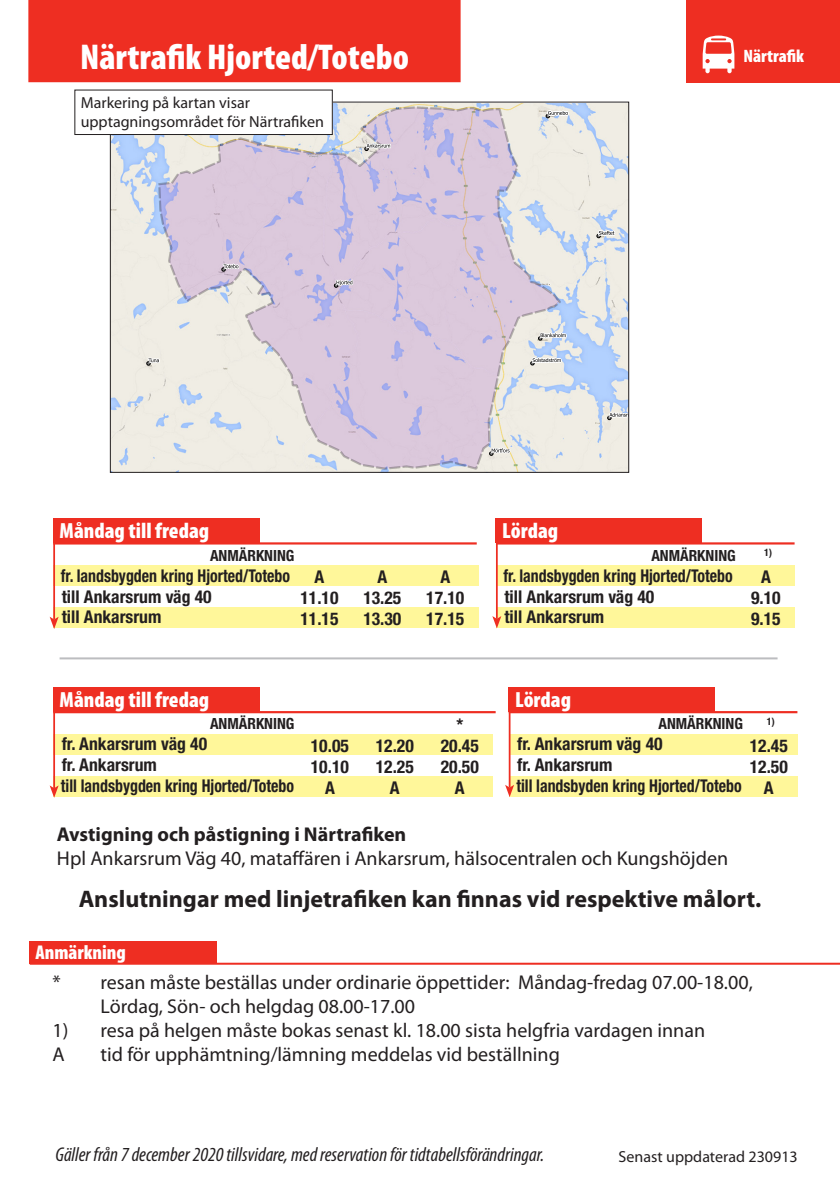
<style>
.page{position:relative;width:840px;height:1191px;background:#fff}
.page>*{position:absolute;margin:0;border:0;box-sizing:border-box;transform-origin:0 0}
.Linjenummer{font:900 condensed 36px "Myriad Pro";color:#fff}
.t1{font:700 24px "Myriad Pro";color:#231f20}
.t2{font:900 condensed 22px "Myriad Pro";color:#fff}
.t3{font:20px/24px "Myriad Pro";color:#231f20}
.t4{font:italic condensed 20px "Myriad Pro";color:#231f20}
.t5{font:700 20px "Myriad Pro";color:#231f20}
.t6{font:900 condensed 20px "Myriad Pro";color:#fff}
.t7{font:900 condensed 18px "Myriad Pro";color:#fff}
.Hållplatsnamn{font:700 condensed 17.6px "Helvetica Neue LT Std";color:#231f20;scale:.9 1}
.Hållplatsnamn-2{font:700 condensed 17.6px "Helvetica Neue LT Std";color:#231f20}
.Anmärkning{font:700 condensed 17.6px "Helvetica Neue LT Std";color:#231f20}
.Hallplatsnamn{font:16px "Myriad Pro";color:#231f20}
.t8{font:700 condensed 15.4px "Helvetica Neue LT Std";color:#231f20}
.Anmärkning-2{font:700 condensed 10.2px "Helvetica Neue LT Std";color:#231f20}
</style>
<div class="page">
<hr style="left:60px;top:657px;width:717px;height:2px;background:#bcbdc0">
<img style="left:112px;top:104px;width:514px;height:366px">
<svg style="left:158px;top:106px;width:402px;height:364px;background:#dcd1de"></svg>
<svg style="left:538px;top:331px;width:29px;height:9px"></svg>
<svg style="left:147px;top:357px;width:14px;height:8px"></svg>
<svg style="left:222px;top:262px;width:19px;height:9px"></svg>
<svg style="left:334px;top:279px;width:20px;height:9px"></svg>
<svg style="left:364px;top:139px;width:27px;height:12px"></svg>
<svg style="left:489px;top:441px;width:22px;height:14px"></svg>
<svg style="left:530px;top:356px;width:32px;height:9px"></svg>
<svg style="left:606px;top:408px;width:20px;height:12px"></svg>
<svg style="left:596px;top:228px;width:19px;height:10px"></svg>
<svg style="left:545px;top:109px;width:25px;height:9px"></svg>
<div style="left:75px;top:90px;width:257px;height:44px;background:#fff"></div>
<div style="left:75px;top:90px;width:257px;height:45px;border:1px solid #231f20"></div>
<div style="left:686px;top:0;width:153px;height:82px;background:#ee2e22"></div>
<svg style="left:702px;top:36px;width:32px;height:37px"></svg>
<div style="left:28px;top:0;width:432px;height:82px;background:#ee2e22"></div>
<div style="left:30px;top:941px;width:187px;height:23px;background:#ee2e22"></div>
<hr style="left:30px;top:962px;width:809px;height:2px;background:#ee2e22">
<hr style="left:53px;top:542px;width:423px;height:2px;background:#ee2e22">
<div style="left:53px;top:518px;width:206px;height:25px;background:#ee2e22"></div>
<div style="left:53px;top:565px;width:425px;height:21px;background:#fff79a"></div>
<div style="left:53px;top:607px;width:425px;height:21px;background:#fff79a"></div>
<hr style="left:53px;top:528px;width:2px;height:91px;background:#ee2e22">
<svg style="left:50px;top:616px;width:9px;height:13px"></svg>
<hr style="left:495px;top:542px;width:299px;height:2px;background:#ee2e22">
<div style="left:495px;top:518px;width:206px;height:25px;background:#ee2e22"></div>
<div style="left:495px;top:565px;width:299px;height:21px;background:#fff79a"></div>
<hr style="left:53px;top:711px;width:442px;height:2px;background:#ee2e22">
<div style="left:53px;top:687px;width:206px;height:25px;background:#ee2e22"></div>
<div style="left:53px;top:733px;width:439px;height:21px;background:#fff79a"></div>
<div style="left:53px;top:776px;width:439px;height:21px;background:#fff79a"></div>
<hr style="left:53px;top:696px;width:2px;height:92px;background:#ee2e22">
<svg style="left:50px;top:785px;width:9px;height:12px"></svg>
<hr style="left:508px;top:711px;width:289px;height:2px;background:#ee2e22">
<div style="left:508px;top:687px;width:206px;height:25px;background:#ee2e22"></div>
<div style="left:508px;top:733px;width:289px;height:21px;background:#fff79a"></div>
<div style="left:495px;top:607px;width:299px;height:21px;background:#fff79a"></div>
<hr style="left:495px;top:528px;width:2px;height:91px;background:#ee2e22">
<svg style="left:492px;top:616px;width:9px;height:12px"></svg>
<div style="left:508px;top:776px;width:289px;height:21px;background:#fff79a"></div>
<hr style="left:508px;top:696px;width:2px;height:91px;background:#ee2e22">
<svg style="left:505px;top:785px;width:9px;height:12px"></svg>
<p class="Linjenummer" style="left:80px;top:34px;width:330px">Närtrafik Hjorted/Totebo</p>
<p class="t7" style="left:743px;top:44px;width:62px">Närtrafik</p>
<p class="Hallplatsnamn" style="left:81px;top:92px;width:171px">Markering på kartan visar</p>
<p class="Hallplatsnamn" style="left:81px;top:111px;width:245px">upptagningsområdet för Närtrafiken</p>
<p class="t2" style="left:59px;top:516px;width:151px">Måndag till fredag</p>
<p class="t8" style="left:210px;top:546px;width:86px">ANMÄRKNING</p>
<p class="Hållplatsnamn" style="left:61px;top:564px;width:256px">fr. landsbygden kring Hjorted/Totebo</p>
<p class="Hållplatsnamn-2" style="left:62px;top:585px;width:151px">till Ankarsrum väg 40</p>
<p class="Hållplatsnamn-2" style="left:62px;top:606px;width:101px">till Ankarsrum</p>
<p class="Anmärkning" style="left:314px;top:566px;width:11px">A</p>
<p class="Anmärkning" style="left:300px;top:587px;width:40px">11.10</p>
<p class="Anmärkning" style="left:300px;top:608px;width:40px">11.15</p>
<p class="Anmärkning" style="left:377px;top:566px;width:11px">A</p>
<p class="Anmärkning" style="left:363px;top:587px;width:40px">13.25</p>
<p class="Anmärkning" style="left:363px;top:608px;width:40px">13.30</p>
<p class="Anmärkning" style="left:440px;top:566px;width:11px">A</p>
<p class="Anmärkning" style="left:426px;top:587px;width:40px">17.10</p>
<p class="Anmärkning" style="left:426px;top:608px;width:40px">17.15</p>
<p class="t2" style="left:502px;top:516px;width:57px">Lördag</p>
<p class="t8" style="left:651px;top:546px;width:86px">ANMÄRKNING</p>
<p class="Hållplatsnamn" style="left:503px;top:564px;width:256px">fr. landsbygden kring Hjorted/Totebo</p>
<p class="Hållplatsnamn-2" style="left:504px;top:585px;width:151px">till Ankarsrum väg 40</p>
<p class="Hållplatsnamn-2" style="left:504px;top:606px;width:101px">till Ankarsrum</p>
<p class="Anmärkning-2" style="left:763px;top:546px;width:9px">1)</p>
<p class="Anmärkning" style="left:760px;top:566px;width:11px">A</p>
<p class="Anmärkning" style="left:750px;top:587px;width:31px">9.10</p>
<p class="Anmärkning" style="left:750px;top:608px;width:31px">9.15</p>
<p class="t2" style="left:59px;top:685px;width:151px">Måndag till fredag</p>
<p class="t2" style="left:514px;top:685px;width:57px">Lördag</p>
<p class="t8" style="left:210px;top:714px;width:86px">ANMÄRKNING</p>
<p class="Hållplatsnamn-2" style="left:62px;top:733px;width:147px">fr. Ankarsrum väg 40</p>
<p class="Hållplatsnamn-2" style="left:62px;top:754px;width:97px">fr. Ankarsrum</p>
<p class="Hållplatsnamn" style="left:61px;top:775px;width:260px">till landsbygden kring Hjorted/Totebo</p>
<p class="Anmärkning" style="left:311px;top:735px;width:40px">10.05</p>
<p class="Anmärkning" style="left:311px;top:756px;width:40px">10.10</p>
<p class="Anmärkning" style="left:325px;top:776px;width:11px">A</p>
<p class="Anmärkning" style="left:375px;top:735px;width:40px">12.20</p>
<p class="Anmärkning" style="left:375px;top:756px;width:40px">12.25</p>
<p class="Anmärkning" style="left:390px;top:776px;width:11px">A</p>
<p class="Anmärkning" style="left:456px;top:714px;width:8px">*</p>
<p class="Anmärkning" style="left:440px;top:735px;width:40px">20.45</p>
<p class="Anmärkning" style="left:440px;top:756px;width:40px">20.50</p>
<p class="Anmärkning" style="left:454px;top:776px;width:11px">A</p>
<p class="t8" style="left:658px;top:714px;width:86px">ANMÄRKNING</p>
<p class="Hållplatsnamn-2" style="left:517px;top:733px;width:147px">fr. Ankarsrum väg 40</p>
<p class="Hållplatsnamn-2" style="left:517px;top:754px;width:97px">fr. Ankarsrum</p>
<p class="Hållplatsnamn" style="left:516px;top:775px;width:252px">till landsbyden kring Hjorted/Totebo</p>
<p class="Anmärkning-2" style="left:766px;top:715px;width:9px">1)</p>
<p class="Anmärkning" style="left:749px;top:735px;width:40px">12.45</p>
<p class="Anmärkning" style="left:749px;top:756px;width:40px">12.50</p>
<p class="Anmärkning" style="left:763px;top:776px;width:11px">A</p>
<p class="t5" style="left:57px;top:821px;width:351px">Avstigning och påstigning i Närtrafiken</p>
<p class="t3" style="left:57px;top:846px;width:672px">Hpl Ankarsrum Väg 40, mataffären i Ankarsrum, hälsocentralen och Kungshöjden</p>
<p class="t1" style="left:79px;top:883px;width:683px">Anslutningar med linjetrafiken kan finnas vid respektive målort.</p>
<p class="t6" style="left:35px;top:939px;width:92px">Anmärkning</p>
<p class="t3" style="left:100px;top:970px;width:653px;text-indent:-48px">* resan måste beställas under ordinarie öppettider: Måndag-fredag 07.00-18.00,<br>Lördag, Sön- och helgdag 08.00-17.00</p>
<p class="t3" style="left:52px;top:1018px;width:653px">1) resa på helgen måste bokas senast kl. 18.00 sista helgfria vardagen innan</p>
<p class="t3" style="left:52px;top:1042px;width:14px">A</p>
<p class="t3" style="left:100px;top:1042px;width:460px">tid för upphämtning/lämning meddelas vid beställning</p>
<p class="t4" style="left:55px;top:1141px;width:490px">Gäller från 7 december 2020 tillsvidare, med reservation för tidtabellsförändringar.</p>
<p class="Hallplatsnamn" style="left:618px;top:1146px;width:181px">Senast uppdaterad 230913</p>
</div>
